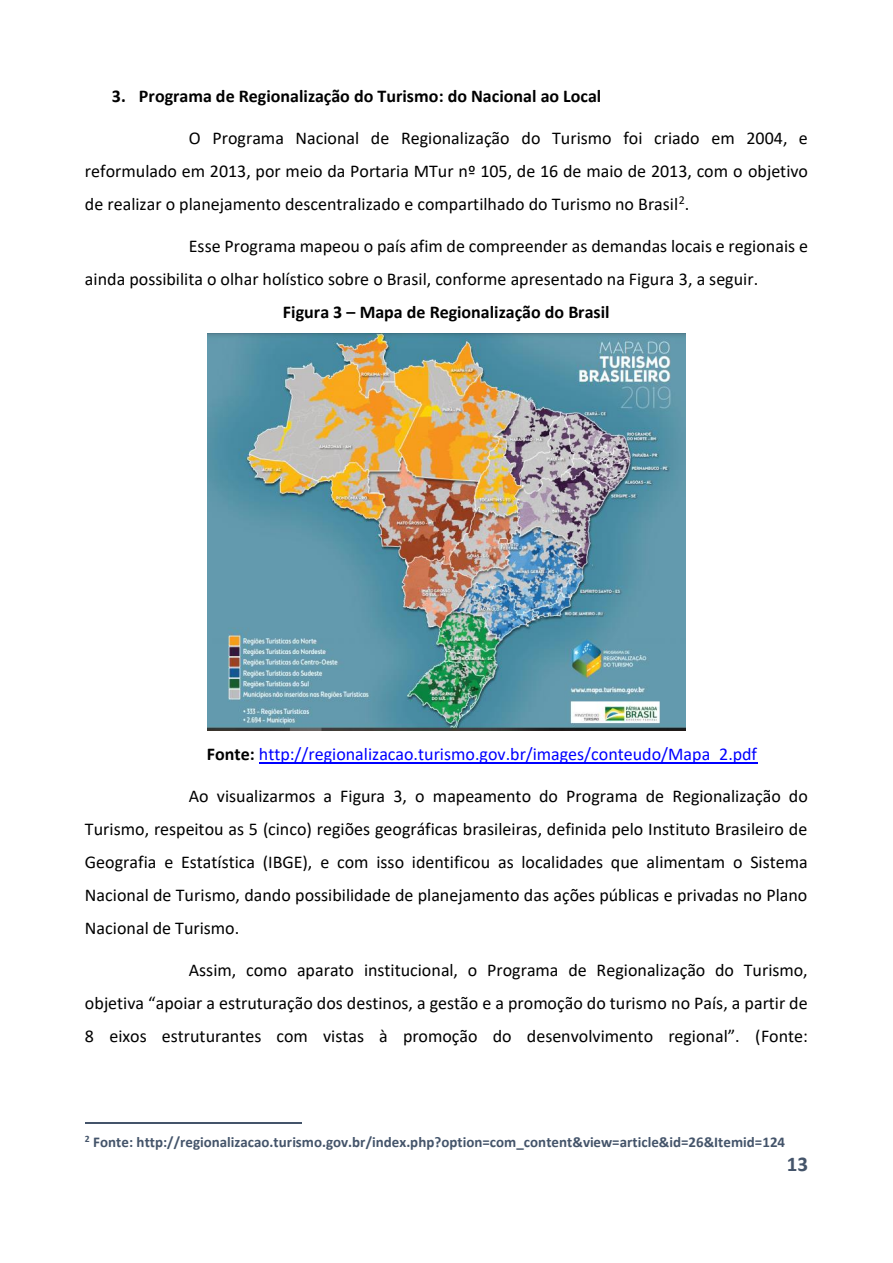
<style>
.page{position:relative;width:893px;height:1263px;background:#fff}
.page>*{position:absolute;margin:0;border:0;box-sizing:border-box;transform-origin:0 0}
.t1{font:700 21px "Calibri";color:#44546a}
.t2{font:18px/33px "Calibri";color:#000;text-align:justify}
.t3{font:700 18px "Calibri";color:#000}
.t4{font:18px "Calibri";color:#00f}
.t5{font:700 15px "Calibri";color:#44546a}
.s1{font-weight:700;color:#000}
</style>
<div class="page">
<hr style="left:259px;top:762px;width:499px;height:2px;background:#00f">
<hr style="left:85px;top:1122px;width:216px;height:2px;background:#44546a">
<img style="left:208px;top:334px;width:477px;height:396px">
<p class="t3" style="left:112px;top:89px;width:491px">3. Programa de Regionalização do Turismo: do Nacional ao Local</p>
<p class="t2" style="left:85px;top:123px;width:725px;text-indent:104px">O Programa Nacional de Regionalização do Turismo foi criado em 2004, e reformulado em 2013, por meio da Portaria MTur nº 105, de 16 de maio de 2013, com o objetivo de realizar o planejamento descentralizado e compartilhado do Turismo no Brasil<sup>2</sup>.</p>
<p class="t2" style="left:85px;top:231px;width:725px;text-indent:104px">Esse Programa mapeou o país afim de compreender as demandas locais e regionais e ainda possibilita o olhar holístico sobre o Brasil, conforme apresentado na Figura 3, a seguir.</p>
<p class="t3" style="left:283px;top:304px;width:328px">Figura 3 – Mapa de Regionalização do Brasil</p>
<p class="t4" style="left:207px;top:747px;width:552px"><span class="s1">Fonte:</span> http://regionalizacao.turismo.gov.br/images/conteudo/Mapa_2.pdf</p>
<p class="t2" style="left:85px;top:781px;width:724px;text-indent:104px">Ao visualizarmos a Figura 3, o mapeamento do Programa de Regionalização do Turismo, respeitou as 5 (cinco) regiões geográficas brasileiras, definida pelo Instituto Brasileiro de Geografia e Estatística (IBGE), e com isso identificou as localidades que alimentam o Sistema Nacional de Turismo, dando possibilidade de planejamento das ações públicas e privadas no Plano Nacional de Turismo.</p>
<p class="t2" style="left:85px;top:955px;width:724px;text-indent:104px">Assim, como aparato institucional, o Programa de Regionalização do Turismo, objetiva “apoiar a estruturação dos destinos, a gestão e a promoção do turismo no País, a partir de 8 eixos estruturantes com vistas à promoção do desenvolvimento regional”. (Fonte:</p>
<p class="t5" style="left:85px;top:1136px;width:702px"><sup>2</sup> Fonte: http://regionalizacao.turismo.gov.br/index.php?option=com_content&amp;view=article&amp;id=26&amp;Itemid=124</p>
<p class="t1" style="left:787px;top:1155px;width:23px">13</p>
</div>
